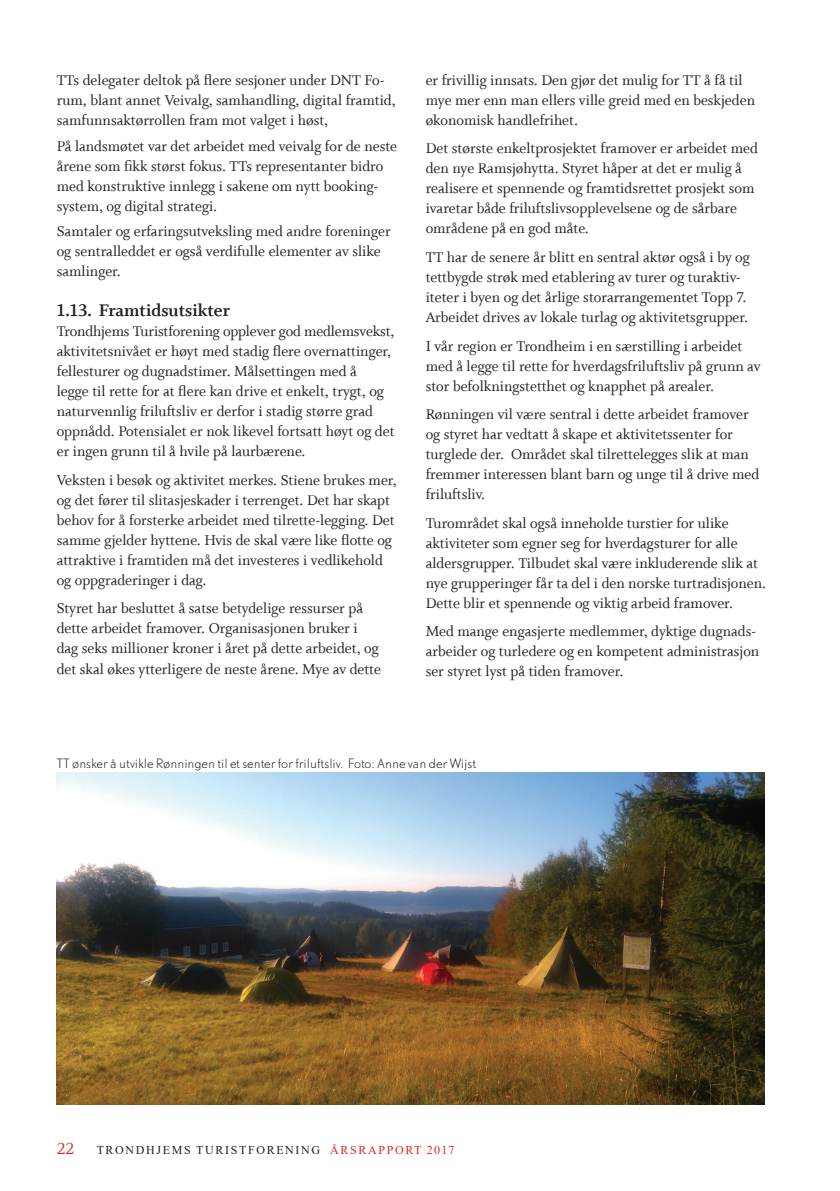
<style>
.page{position:relative;width:840px;height:1191px;background:#fff}
.page>*{position:absolute;margin:0;border:0;box-sizing:border-box;transform-origin:0 0}
.t1{font:19px "Whitman Bold LF";color:#231f20}
.t2{font:16px/20px "Whitman Roman LF";color:#231f20}
.t3{font:300 12px "DTL Nobel TOT";color:#231f20}
.t4{font:12px "Times New Roman";letter-spacing:.135em;color:#231f20}
.s1{font-family:"Whitman Roman LF";font-size:18px;color:#d8281e}
.s2{color:#d8281e}
</style>
<div class="page">
<img style="left:57px;top:773px;width:707px;height:331px">
<p class="t2" style="left:57px;top:70px;width:340px">TTs delegater deltok på flere sesjoner under DNT Fo&shy;rum, blant annet Veivalg, samhandling, digital framtid, samfunnsaktørrollen fram mot valget i høst,</p>
<p class="t2" style="left:57px;top:136px;width:342px">På landsmøtet var det arbeidet med veivalg for de neste årene som fikk størst fokus. TTs representanter bidro med konstruktive innlegg i sakene om nytt booking&shy;system, og digital strategi.</p>
<p class="t2" style="left:57px;top:222px;width:335px">Samtaler og erfaringsutveksling med andre foreninger og sentralleddet er også verdifulle elementer av slike samlinger.</p>
<p class="t1" style="left:57px;top:300px;width:175px">1.13. Framtidsutsikter</p>
<p class="t2" style="left:57px;top:322px;width:339px">Trondhjems Turistforening opplever god medlemsvekst, aktivitetsnivået er høyt med stadig flere overnattinger, fellesturer og dugnadstimer. Målsettingen med å<br>legge til rette for at flere kan drive et enkelt, trygt, og naturvennlig friluftsliv er derfor i stadig større grad oppnådd. Potensialet er nok likevel fortsatt høyt og det er ingen grunn til å hvile på laurbærene.</p>
<p class="t2" style="left:57px;top:470px;width:341px">Veksten i besøk og aktivitet merkes. Stiene brukes mer, og det fører til slitasjeskader i terrenget. Det har skapt behov for å forsterke arbeidet med tilrette-legging. Det samme gjelder hyttene. Hvis de skal være like flotte og attraktive i framtiden må det investeres i vedlikehold og oppgraderinger i dag.</p>
<p class="t2" style="left:57px;top:599px;width:326px">Styret har besluttet å satse betydelige ressurser på dette arbeidet framover. Organisasjonen bruker i dag seks millioner kroner i året på dette arbeidet, og det skal økes ytterligere de neste årene. Mye av dette</p>
<p class="t2" style="left:425px;top:70px;width:331px">er frivillig innsats. Den gjør det mulig for TT å få til mye mer enn man ellers ville greid med en beskjeden økonomisk handlefrihet.</p>
<p class="t2" style="left:425px;top:139px;width:333px">Det største enkeltprosjektet framover er arbeidet med den nye Ramsjøhytta. Styret håper at det er mulig å realisere et spennende og framtidsrettet prosjekt som ivaretar både friluftslivsopplevelsene og de sårbare områdene på en god måte.</p>
<p class="t2" style="left:425px;top:247px;width:325px">TT har de senere år blitt en sentral aktør også i by og tettbygde strøk med etablering av turer og turaktiv&shy;iteter i byen og det årlige storarrangementet Topp 7.<br>Arbeidet drives av lokale turlag og aktivitetsgrupper.</p>
<p class="t2" style="left:425px;top:336px;width:336px">I vår region er Trondheim i en særstilling i arbeidet med å legge til rette for hverdagsfriluftsliv på grunn av stor befolkningstetthet og knapphet på arealer.</p>
<p class="t2" style="left:425px;top:404px;width:335px">Rønningen vil være sentral i dette arbeidet framover og styret har vedtatt å skape et aktivitetssenter for turglede der. Området skal tilrettelegges slik at man fremmer interessen blant barn og unge til å drive med friluftsliv.</p>
<p class="t2" style="left:425px;top:513px;width:342px">Turområdet skal også inneholde turstier for ulike aktiviteter som egner seg for hverdagsturer for alle aldersgrupper. Tilbudet skal være inkluderende slik at nye grupperinger får ta del i den norske turtradisjonen.<br>Dette blir et spennende og viktig arbeid framover.</p>
<p class="t2" style="left:425px;top:621px;width:335px">Med mange engasjerte medlemmer, dyktige dugnads&shy;arbeider og turledere og en kompetent administrasjon ser styret lyst på tiden framover.</p>
<p class="t3" style="left:57px;top:756px;width:420px">TT ønsker å utvikle Rønningen til et senter for friluftsliv. Foto: Anne van der Wijst</p>
<p class="t4" style="left:57px;top:1141px;width:399px"><span class="s1">22</span> TRONDHJEMS TURISTFORENING <span class="s2">ÅRSRAPPORT 2017</span></p>
</div>
